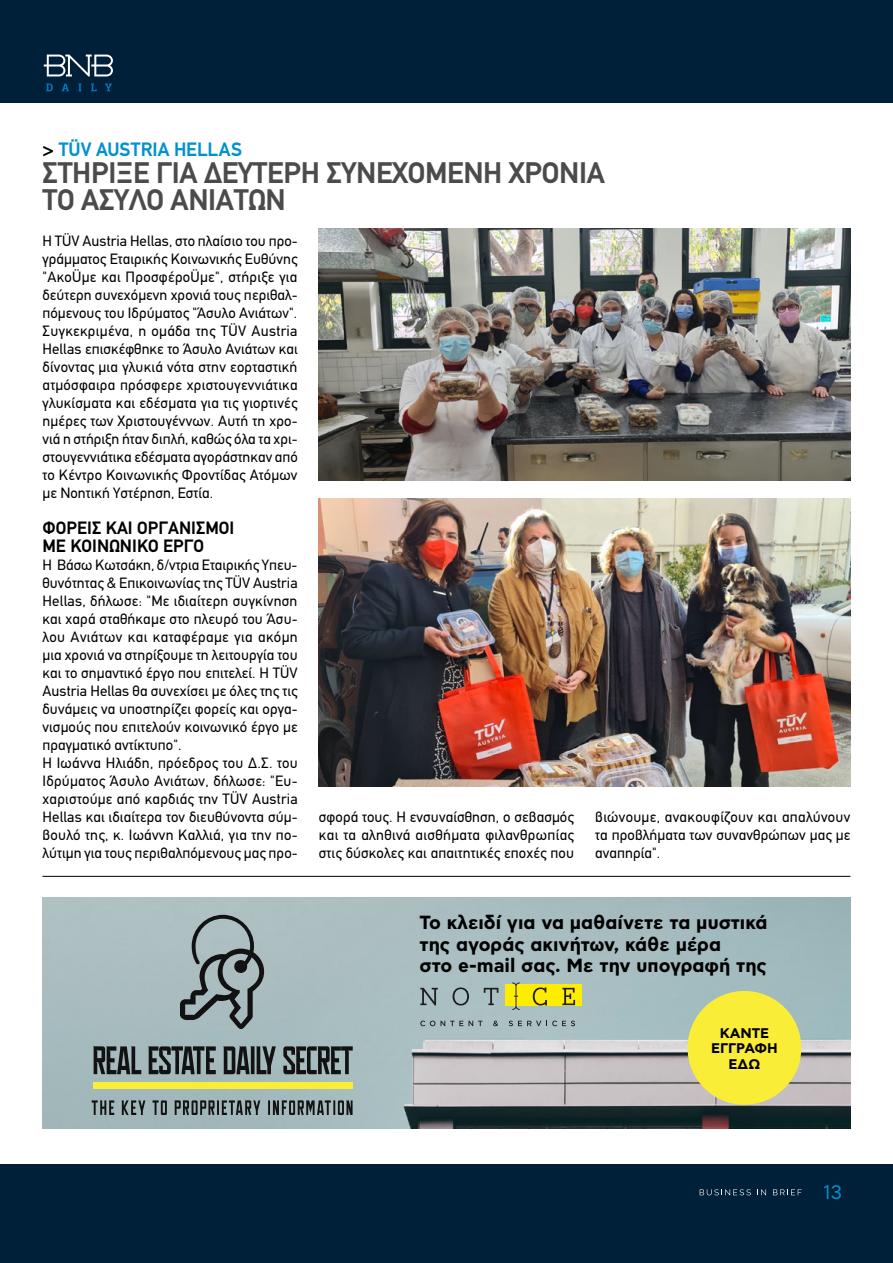
<style>
.page{position:relative;width:893px;height:1263px;background:#fff}
.page>*{position:absolute;margin:0;border:0;box-sizing:border-box;transform-origin:0 0}
.t1{font:700 30px/27px "PF Din Text";letter-spacing:-.01em;color:#4b4b4d}
.t2{font:700 19.5px "PF Din Text";letter-spacing:.005em;color:#0092ce}
.t3{font:19.5px "CF Asty Std";color:#0092ce}
.t4{font:700 19.05px/21.8px "CF Asty Std";color:#000}
.t5{font:700 18px/18px "PF Din Text";letter-spacing:.005em;color:#000}
.t6{font:15px/18px "PF Din Text";letter-spacing:.01em;color:#000;text-align:justify}
.t7{font:700 13.95px/15.5px "CF Asty Std";color:#000;text-align:center}
.s1{color:#000}
</style>
<div class="page">
<div style="left:0;top:0;width:893px;height:102px;background:#001f38"></div>
<svg style="left:46px;top:84px;width:7px;height:7px"></svg>
<svg style="left:62px;top:84px;width:7px;height:7px"></svg>
<svg style="left:78px;top:84px;width:4px;height:7px"></svg>
<svg style="left:91px;top:84px;width:6px;height:7px"></svg>
<svg style="left:105px;top:84px;width:7px;height:7px"></svg>
<svg style="left:44px;top:55px;width:69px;height:21px"></svg>
<div style="left:0;top:1164px;width:893px;height:99px;background:#001f38"></div>
<svg style="left:700px;top:1189px;width:51px;height:6px"></svg>
<svg style="left:757px;top:1189px;width:9px;height:6px"></svg>
<svg style="left:773px;top:1189px;width:28px;height:6px"></svg>
<img style="left:319px;top:228px;width:531px;height:252px">
<img style="left:319px;top:498px;width:531px;height:288px">
<hr style="left:43px;top:876px;width:807px;height:1px;background:#000">
<img style="left:129px;top:897px;width:721px;height:231px">
<svg style="left:180px;top:915px;width:87px;height:114px"></svg>
<div style="left:93px;top:1082px;width:260px;height:7px;background:#faed38"></div>
<svg style="left:93px;top:1046px;width:260px;height:28px"></svg>
<svg style="left:92px;top:1100px;width:261px;height:15px"></svg>
<div style="left:505px;top:985px;width:77px;height:21px;background:#ffed00"></div>
<svg style="left:420px;top:988px;width:18px;height:17px"></svg>
<svg style="left:453px;top:987px;width:16px;height:18px"></svg>
<svg style="left:484px;top:988px;width:14px;height:17px"></svg>
<svg style="left:533px;top:987px;width:14px;height:18px"></svg>
<svg style="left:562px;top:988px;width:13px;height:17px"></svg>
<svg style="left:512px;top:982px;width:8px;height:28px"></svg>
<svg style="left:420px;top:1020px;width:15px;height:6px"></svg>
<svg style="left:441px;top:1021px;width:41px;height:5px"></svg>
<svg style="left:493px;top:1020px;width:5px;height:6px"></svg>
<svg style="left:509px;top:1020px;width:66px;height:6px"></svg>
<div style="left:687px;top:991px;width:114px;height:114px;background:#faed38;border-radius:50%"></div>
<h2 class="t2" style="left:43px;top:138px;width:201px"><span class="s1">&gt;</span> TÜV AUSTRIA HELLAS</h2>
<h1 class="t1" style="left:43px;top:159px;width:564px">ΣΤΉΡΙΞΕ ΓΙΑ ΔΕΎΤΕΡΗ ΣΥΝΕΧΌΜΕΝΗ ΧΡΟΝΙΆ<br>ΤΟ ΆΣΥΛΟ ΑΝΙΆΤΩΝ</h1>
<p class="t6" style="left:43px;top:232px;width:257px">Η TÜV Austria Hellas, στο πλαίσιο του προ&shy;γράμματος Εταιρικής Κοινωνικής Ευθύνης "ΑκοÜμε και ΠροσφέροÜμε", στήριξε για δεύτερη συνεχόμενη χρονιά τους περιθαλ&shy;πόμενους του Ιδρύματος "Άσυλο Ανιάτων".<br>Συγκεκριμένα, η ομάδα της TÜV Austria Hellas επισκέφθηκε το Άσυλο Ανιάτων και δίνοντας μια γλυκιά νότα στην εορταστική ατμόσφαιρα πρόσφερε χριστουγεννιάτικα γλυκίσματα και εδέσματα για τις γιορτινές ημέρες των Χριστουγέννων. Αυτή τη χρο&shy;νιά η στήριξη ήταν διπλή, καθώς όλα τα χρι&shy;στουγεννιάτικα εδέσματα αγοράστηκαν από το Κέντρο Κοινωνικής Φροντίδας Ατόμων με Νοητική Υστέρηση, Εστία.</p>
<p class="t5" style="left:43px;top:519px;width:193px">ΦΟΡΕΙΣ ΚΑΙ ΟΡΓΑΝΙΣΜΟΙ<br>ΜΕ ΚΟΙΝΩΝΙΚΟ ΕΡΓΟ</p>
<p class="t6" style="left:43px;top:556px;width:257px;text-align:left">Η Βάσω Κωτσάκη, δ/ντρια Εταιρικής Υπευ&shy;θυνότητας &amp; Επικοινωνίας της TÜV Austria Hellas, δήλωσε: "Με ιδιαίτερη συγκίνηση και χαρά σταθήκαμε στο πλευρό του Άσυ&shy;λου Ανιάτων και καταφέραμε για ακόμη μια χρονιά να στηρίξουμε τη λειτουργία του και το σημαντικό έργο που επιτελεί. Η TÜV Austria Hellas θα συνεχίσει με όλες της τις δυνάμεις να υποστηρίζει φορείς και οργα&shy;νισμούς που επιτελούν κοινωνικό έργο με πραγματικό αντίκτυπο".<br>Η Ιωάννα Ηλιάδη, πρόεδρος του Δ.Σ. του Ιδρύματος Άσυλο Ανιάτων, δήλωσε: "Ευ&shy;χαριστούμε από καρδιάς την TÜV Austria Hellas και ιδιαίτερα τον διευθύνοντα σύμ&shy;βουλό της, κ. Ιωάννη Καλλιά, για την πο&shy;λύτιμη για τους περιθαλπόμενους μας προ-</p>
<p class="t6" style="left:319px;top:808px;width:257px">σφορά τους. Η ενσυναίσθηση, ο σεβασμός και τα αληθινά αισθήματα φιλανθρωπίας στις δύσκολες και απαιτητικές εποχές που</p>
<p class="t6" style="left:595px;top:808px;width:257px">βιώνουμε, ανακουφίζουν και απαλύνουν τα προβλήματα των συνανθρώπων μας με αναπηρία".</p>
<p class="t4" style="left:420px;top:913px;width:349px">Το κλειδί για να μαθαίνετε τα μυστικά της αγοράς ακινήτων, κάθε μέρα<br>στο e-mail σας. Με την υπογραφή της</p>
<p class="t7" style="left:711px;top:1026px;width:68px">ΚΆΝΤΕ<br>ΕΓΓΡΑΦΉ<br>ΕΔΏ</p>
<h2 class="t3" style="left:823px;top:1181px;width:20px">13</h2>
</div>
